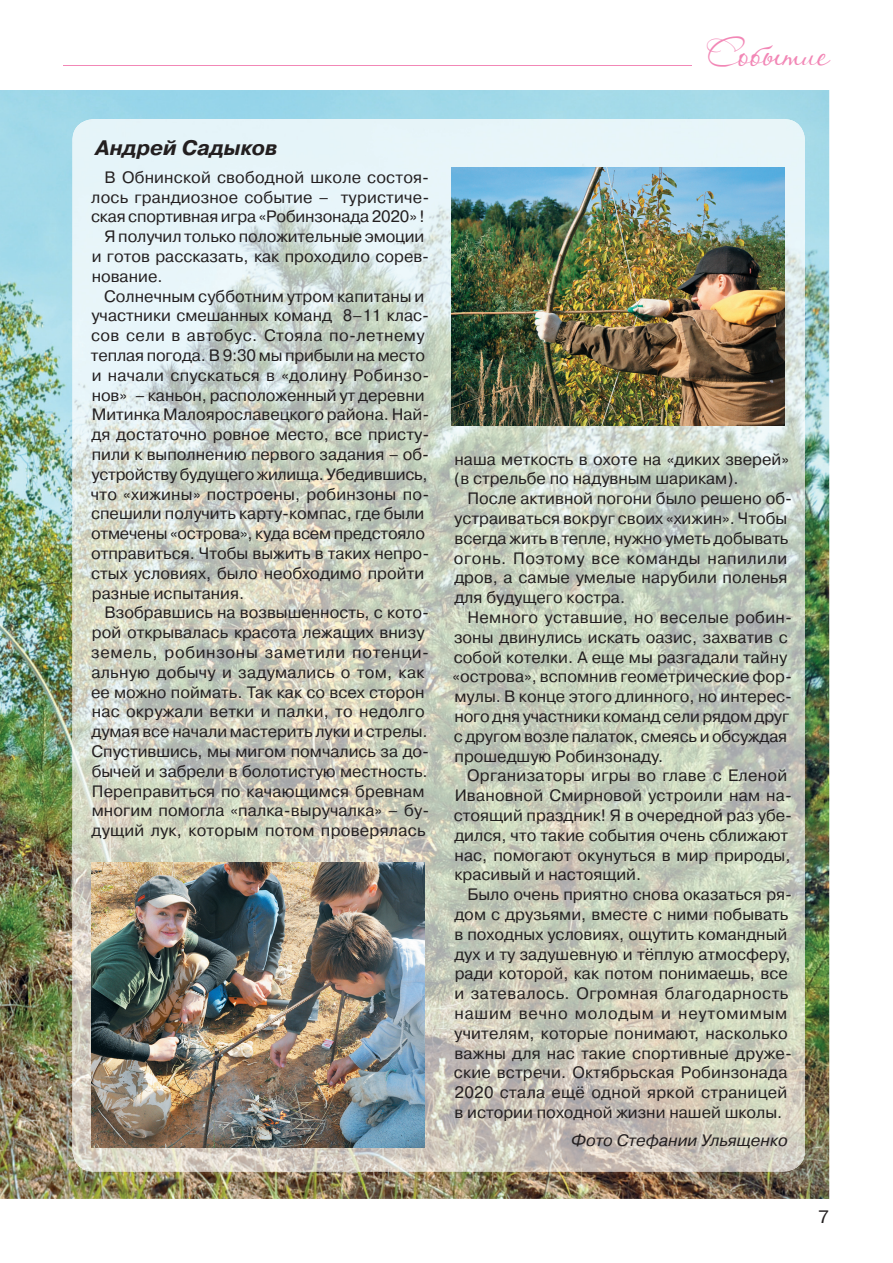
<style>
.page{position:relative;width:893px;height:1263px;background:#fff}
.page>*{position:absolute;margin:0;border:0;box-sizing:border-box;transform-origin:0 0}
.t1{font:36px "Aquarelle";letter-spacing:-.02em;color:#f287b6}
.t2{font:italic 700 21px "Pragmatica C";color:#231f20}
.t3{font:18px "Pragmatica C";color:#231f20}
.t4{font:16.5px/19.8px "Pragmatica C";color:#231f20}
.t5{font:16.5px "Pragmatica C";letter-spacing:.025em;color:#231f20}
.t6{font:16.5px "Pragmatica C";letter-spacing:.04em;color:#231f20}
.t7{font:16.5px "Pragmatica C";letter-spacing:.02em;color:#231f20}
.t8{font:italic 16.5px "Pragmatica C";color:#231f20}
</style>
<div class="page">
<img style="left:0;top:90px;width:829px;height:1109px">
<hr style="left:63px;top:65px;width:629px;height:1px;background:#f287b6">
<img style="left:72px;top:119px;width:733px;height:1053px">
<img style="left:92px;top:862px;width:333px;height:285px">
<img style="left:451px;top:168px;width:333px;height:258px">
<h1 class="t1" style="left:708px;top:32px;width:122px">Событие</h1>
<p class="t2" style="left:95px;top:136px;width:183px">Андрей Садыков</p>
<p class="t4" style="left:105px;top:168px;width:326px">В Обнинской свободной школе состоя-</p>
<p class="t4" style="left:91px;top:188px;width:339px">лось грандиозное событие – туристиче-</p>
<p class="t4" style="left:91px;top:208px;width:335px">ская спортивная игра «Робинзонада 2020» !</p>
<p class="t4" style="left:104px;top:228px;width:321px">Я получил только положительные эмоции</p>
<p class="t4" style="left:92px;top:248px;width:339px">и готов рассказать, как проходило сорев-</p>
<p class="t4" style="left:92px;top:267px;width:72px">нование.</p>
<p class="t4" style="left:104px;top:287px;width:322px">Солнечным субботним утром капитаны и</p>
<p class="t4" style="left:91px;top:307px;width:339px">участники смешанных команд 8–11 клас-</p>
<p class="t5" style="left:91px;top:329px;width:335px">сов сели в автобус. Стояла по-летнему</p>
<p class="t4" style="left:91px;top:347px;width:336px">теп лая погода. В 9:30 мы прибыли на место</p>
<p class="t4" style="left:92px;top:366px;width:339px">и начали спускаться в «долину Робинзо-</p>
<p class="t4" style="left:92px;top:386px;width:334px">нов» – каньон, расположенный ут деревни</p>
<p class="t4" style="left:92px;top:406px;width:339px">Митинка Малоярославецкого района. Най-</p>
<p class="t4" style="left:92px;top:426px;width:339px">дя достаточно ровное место, все присту-</p>
<p class="t4" style="left:92px;top:446px;width:339px">пили к выполнению первого задания – об-</p>
<p class="t4" style="left:91px;top:465px;width:338px">устройству будущего жилища. Убедившись,</p>
<p class="t4" style="left:91px;top:485px;width:340px">что «хижины» построены, робинзоны по-</p>
<p class="t4" style="left:91px;top:505px;width:335px">спешили получить карту-компас, где были</p>
<p class="t4" style="left:91px;top:525px;width:335px">отмечены «острова», куда всем предстояло</p>
<p class="t4" style="left:91px;top:545px;width:340px">отправиться. Чтобы выжить в таких непро-</p>
<p class="t4" style="left:91px;top:564px;width:335px">стых условиях, было необходимо пройти</p>
<p class="t4" style="left:92px;top:584px;width:154px">разные испытания.</p>
<p class="t4" style="left:105px;top:604px;width:326px">Взобравшись на возвышенность, с кото-</p>
<p class="t4" style="left:92px;top:624px;width:334px">рой открывалась красота лежащих внизу</p>
<p class="t6" style="left:91px;top:646px;width:339px">земель, робинзоны заметили потенци-</p>
<p class="t7" style="left:91px;top:666px;width:335px">альную добычу и задумались о том, как</p>
<p class="t4" style="left:91px;top:683px;width:335px">ее можно поймать. Так как со всех сторон</p>
<p class="t4" style="left:92px;top:703px;width:335px">нас окружали ветки и палки, то недолго</p>
<p class="t4" style="left:92px;top:723px;width:338px">думая все начали мастерить луки и стрелы.</p>
<p class="t4" style="left:91px;top:743px;width:339px">Спустившись, мы мигом помчались за до-</p>
<p class="t4" style="left:92px;top:762px;width:337px">бычей и забрели в болотистую местность.</p>
<p class="t4" style="left:92px;top:782px;width:334px">Переправиться по качающимся бревнам</p>
<p class="t4" style="left:92px;top:802px;width:339px">многим помогла «палка-выручалка» – бу-</p>
<p class="t4" style="left:92px;top:822px;width:335px">дущий лук, которым потом проверялась</p>
<p class="t4" style="left:454px;top:450px;width:336px">наша меткость в охоте на «диких зверей» (в стрельбе по надувным шарикам).</p>
<p class="t4" style="left:454px;top:490px;width:340px;text-indent:14px">После активной погони было решено об&shy;устраиваться вокруг своих «хижин». Чтобы всегда жить в тепле, нужно уметь добывать огонь. Поэтому все команды напилили дров, а самые умелые нарубили поленья для будущего костра.</p>
<p class="t4" style="left:453px;top:609px;width:341px;text-indent:15px">Немного уставшие, но веселые робин&shy;зоны двинулись искать оазис, захватив с собой котелки. А еще мы разгадали тайну «острова», вспомнив геометрические фор&shy;мулы. В конце этого длинного, но интерес&shy;ного дня участники команд сели рядом друг с другом возле палаток, смеясь и обсуждая прошедшую Робинзонаду.</p>
<p class="t4" style="left:454px;top:767px;width:340px;text-indent:13px">Организаторы игры во главе с Еленой Ивановной Смирновой устроили нам на&shy;стоящий праздник! Я в очередной раз убе&shy;дился, что такие события очень сближают нас, помогают окунуться в мир природы, красивый и настоящий.</p>
<p class="t4" style="left:454px;top:886px;width:340px;text-indent:14px">Было очень приятно снова оказаться ря&shy;дом с друзьями, вместе с ними побывать в походных условиях, ощутить командный дух и ту задушевную и тёплую атмосферу, ради которой, как потом понимаешь, все и затевалось. Огромная благодарность нашим вечно молодым и неутомимым учителям, которые понимают, насколько важны для нас такие спортивные друже&shy;ские встречи. Октябрьская Робинзонада 2020 стала ещё одной яркой страницей в истории походной жизни нашей школы.</p>
<p class="t8" style="left:571px;top:1131px;width:218px">Фото Стефании Ульященко</p>
<p class="t3" style="left:818px;top:1210px;width:12px">7</p>
</div>
